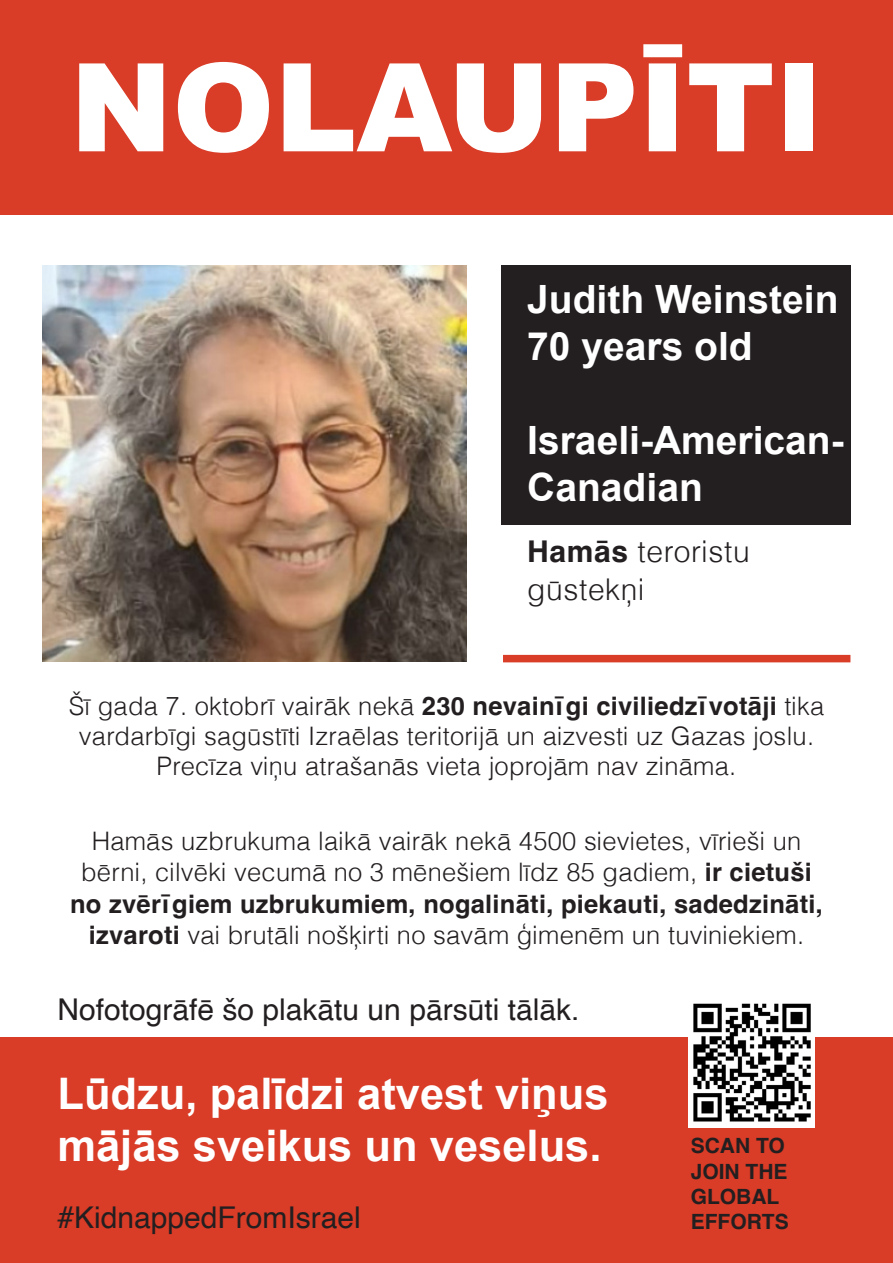
<style>
.page{position:relative;width:893px;height:1263px;background:#fff}
.page>*{position:absolute;margin:0;border:0;box-sizing:border-box;transform-origin:0 0}
.t1{font:900 122.7px "Arial";color:#fff}
.t2{font:700 43.5px/52.2px "Arial";color:#fff}
.t3{font:700 39px "Arial";color:#fff}
.t4{font:30px "Helvetica";color:#231f20}
.t5{font:300 30px/37.8px "Helvetica";letter-spacing:.02em;color:#231f20}
.t6{font:300 25.5px/31.5px "Helvetica";letter-spacing:.01em;color:#231f20;text-align:center}
.t7{font:700 21px/25.2px "Helvetica";color:#231f20}
.s1{font-weight:700}
</style>
<div class="page">
<div style="left:0;top:1037px;width:893px;height:226px;background:#d93c27"></div>
<div style="left:0;top:0;width:893px;height:215px;background:#d93c27"></div>
<div style="left:502px;top:266px;width:349px;height:259px;background:#231f20"></div>
<div style="left:503px;top:655px;width:347px;height:7px;background:#d93c27"></div>
<img style="left:689px;top:1003px;width:126px;height:124px">
<img style="left:43px;top:266px;width:423px;height:395px">
<h1 class="t1" style="left:70px;top:18px;width:754px">NOLAUPĪTI</h1>
<p class="t3" style="left:527px;top:274px;width:313px">Judith Weinstein</p>
<p class="t3" style="left:527px;top:321px;width:227px">70 years old</p>
<p class="t3" style="left:527px;top:414px;width:318px">Israeli-American-</p>
<p class="t3" style="left:527px;top:461px;width:177px">Canadian</p>
<p class="t5" style="left:527px;top:530px;width:224px"><span class="s1">Hamās</span> teroristu gūstekņi</p>
<p class="t6" style="left:69px;top:689px;width:757px;line-height:30px">Šī gada 7. oktobrī vairāk nekā <span class="s1">230 nevainīgi civiliedzīvotāji</span> tika vardarbīgi sagūstīti Izraēlas teritorijā un aizvesti uz Gazas joslu.<br>Precīza viņu atrašanās vieta joprojām nav zināma.</p>
<p class="t6" style="left:70px;top:823px;width:754px">Hamās uzbrukuma laikā vairāk nekā 4500 sievietes, vīrieši un bērni, cilvēki vecumā no 3 mēnešiem līdz 85 gadiem <span class="s1">ir</span>, <span class="s1">cietuši no zvērīgiem uzbrukumiem, nogalināti, piekauti, sadedzināti, izvaroti</span> vai brutāli nošķirti no savām ģimenēm un tuviniekiem.</p>
<p class="t4" style="left:57px;top:987px;width:523px">Nofotogrāfē šo plakātu un pārsūti tālāk.</p>
<h2 class="t2" style="left:57px;top:1069px;width:553px">Lūdzu, palīdzi atvest viņus mājās sveikus un veselus.</h2>
<p class="t4" style="left:57px;top:1194px;width:305px">#KidnappedFromIsrael</p>
<p class="t7" style="left:691px;top:1136px;width:100px">SCAN TO<br>JOIN THE<br>GLOBAL<br>EFFORTS</p>
</div>
